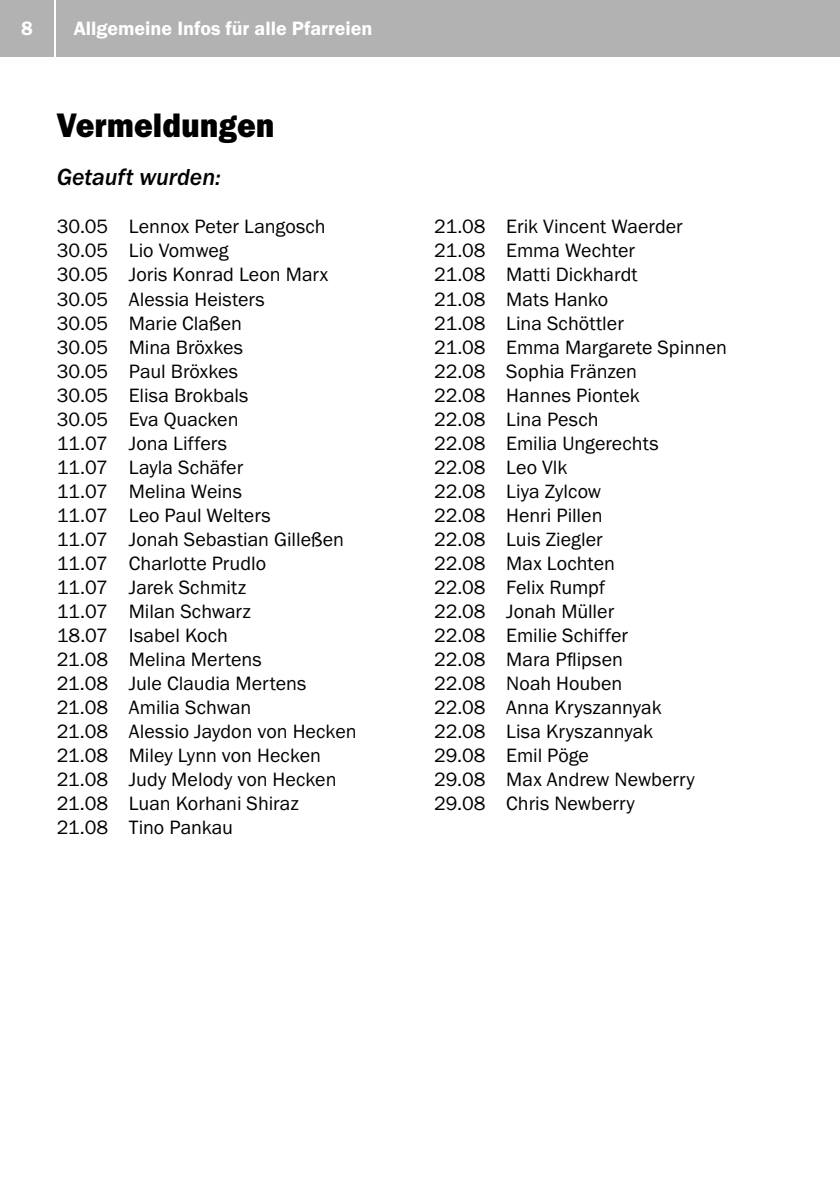
<style>
.page{position:relative;width:840px;height:1191px;background:#fff}
.page>*{position:absolute;margin:0;border:0;box-sizing:border-box;transform-origin:0 0}
.t1{font:35.2px "Franklin Gothic URW Hea";color:#000;scale:.91 1}
.t2{font:24px "Franklin Gothic URW Med Ita";letter-spacing:-.005em;color:#000}
.t3{font:20px/24px "Franklin Gothic URW Boo";color:#000}
.t4{font:20px "Franklin Gothic URW Dem";color:#fff}
</style>
<div class="page">
<div style="left:0;top:0;width:54px;height:57px;background:#b3b2b2"></div>
<div style="left:57px;top:0;width:782px;height:57px;background:#b3b2b2"></div>
<p class="t4" style="left:21px;top:16px;width:13px">8</p>
<p class="t4" style="left:74px;top:16px;width:300px">Allgemeine Infos für alle Pfarreien</p>
<h1 class="t1" style="left:57px;top:103px;width:241px">Vermeldungen</h1>
<p class="t2" style="left:57px;top:163px;width:165px">Getauft wurden:</p>
<p class="t3" style="left:57px;top:214px;width:301px">30.05 Lennox Peter Langosch<br>30.05 Lio Vomweg<br>30.05 Joris Konrad Leon Marx<br>30.05 Alessia Heisters<br>30.05 Marie Claßen<br>30.05 Mina Bröxkes<br>30.05 Paul Bröxkes<br>30.05 Elisa Brokbals<br>30.05 Eva Quacken<br>11.07 Jona Liffers<br>11.07 Layla Schäfer<br>11.07 Melina Weins<br>11.07 Leo Paul Welters<br>11.07 Jonah Sebastian Gilleßen<br>11.07 Charlotte Prudlo<br>11.07 Jarek Schmitz<br>11.07 Milan Schwarz<br>18.07 Isabel Koch<br>21.08 Melina Mertens<br>21.08 Jule Claudia Mertens<br>21.08 Amilia Schwan<br>21.08 Alessio Jaydon von Hecken<br>21.08 Miley Lynn von Hecken<br>21.08 Judy Melody von Hecken<br>21.08 Luan Korhani Shiraz<br>21.08 Tino Pankau</p>
<p class="t3" style="left:434px;top:214px;width:294px">21.08 Erik Vincent Waerder<br>21.08 Emma Wechter<br>21.08 Matti Dickhardt<br>21.08 Mats Hanko<br>21.08 Lina Schöttler<br>21.08 Emma Margarete Spinnen<br>22.08 Sophia Fränzen<br>22.08 Hannes Piontek<br>22.08 Lina Pesch<br>22.08 Emilia Ungerechts<br>22.08 Leo Vlk<br>22.08 Liya Zylcow<br>22.08 Henri Pillen<br>22.08 Luis Ziegler<br>22.08 Max Lochten<br>22.08 Felix Rumpf<br>22.08 Jonah Müller<br>22.08 Emilie Schiffer<br>22.08 Mara Pflipsen<br>22.08 Noah Houben<br>22.08 Anna Kryszannyak<br>22.08 Lisa Kryszannyak<br>29.08 Emil Pöge<br>29.08 Max Andrew Newberry<br>29.08 Chris Newberry</p>
</div>
